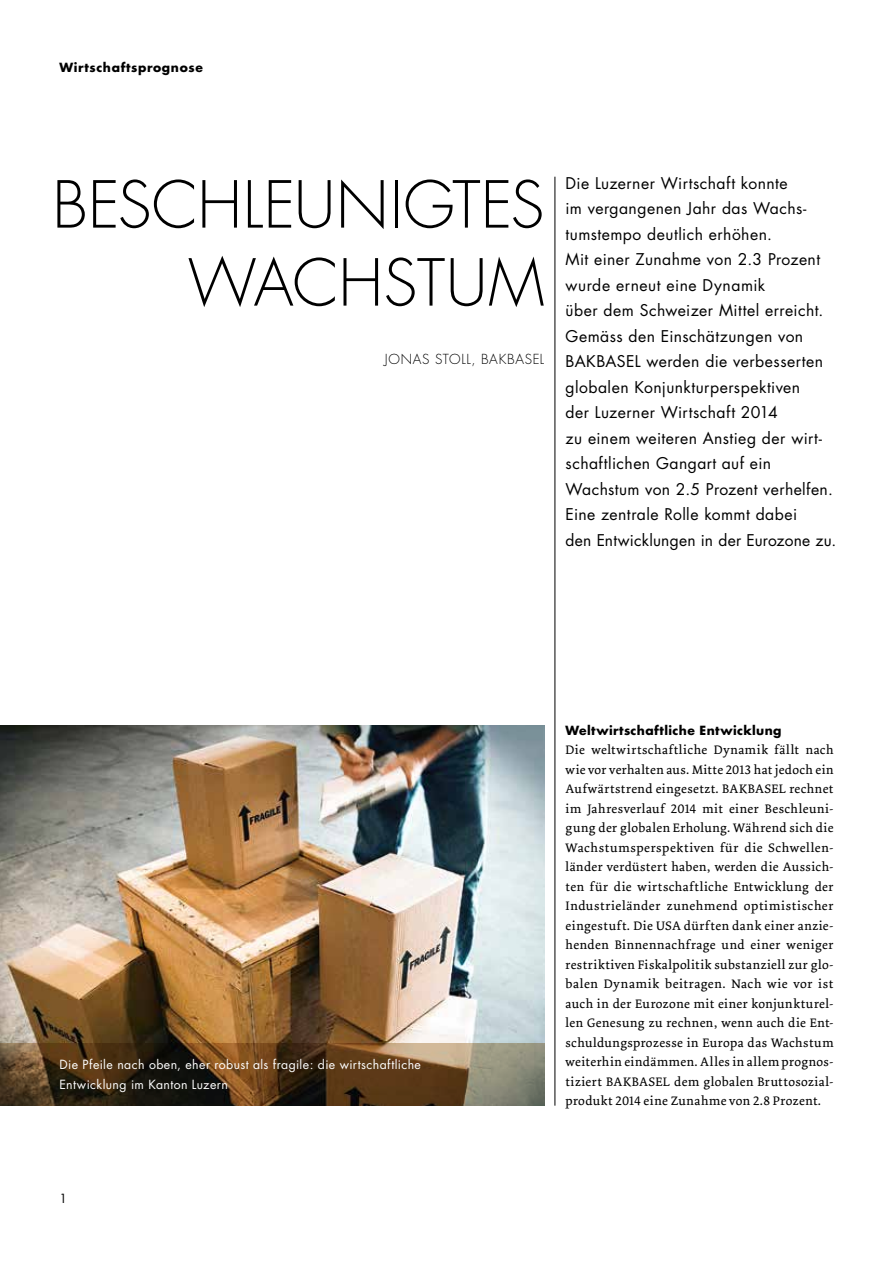
<style>
.page{position:relative;width:893px;height:1263px;background:#fff}
.page>*{position:absolute;margin:0;border:0;box-sizing:border-box;transform-origin:0 0}
.t1{font:300 63px/78px "Futura";letter-spacing:.005em;color:#000;text-align:right}
.t2{font:15.75px/25.5px "Futura";letter-spacing:.03em;color:#000}
.t3{font:13.5px/19.5px "Dolly LF";letter-spacing:.03em;color:#000;text-align:justify}
.t4{font:300 13.5px "Futura";letter-spacing:.05em;color:#000}
.t5{font:12.3px/19.5px "Futura";letter-spacing:.035em;color:#fff}
.t6{font:700 12.3px "Futura";letter-spacing:.035em;color:#000}
.t7{font:12.3px "Futura";color:#000}
</style>
<div class="page">
<img style="left:0;top:725px;width:544px;height:318px">
<hr style="left:555px;top:177px;width:1px;height:929px;background:#000">
<svg style="left:0;top:1043px;width:544px;height:63px;background:#58432a"></svg>
<p class="t6" style="left:60px;top:59px;width:145px">Wirtschaftsprognose</p>
<h1 class="t1" style="left:52px;top:168px;width:493px">BESCHLEUNIGTES<br>WACHSTUM</h1>
<p class="t4" style="left:385px;top:351px;width:161px">JONAS STOLL, BAKBASEL</p>
<p class="t2" style="left:566px;top:170px;width:272px">Die Luzerner Wirtschaft konnte<br>im vergangenen Jahr das Wachs&shy;tumstempo deutlich erhöhen.<br>Mit einer Zunahme von 2.3 Prozent wurde erneut eine Dynamik<br>über dem Schweizer Mittel erreicht.<br>Gemäss den Einschätzungen von<br>BAKBASEL werden die verbesserten globalen Konjunkturperspektiven<br>der Luzerner Wirtschaft 2014<br>zu einem weiteren Anstieg der wirt&shy;schaftlichen Gangart auf ein<br>Wachstum von 2.5 Prozent verhelfen.<br>Eine zentrale Rolle kommt dabei<br>den Entwicklungen in der Eurozone zu.</p>
<p class="t5" style="left:60px;top:1055px;width:363px">Die Pfeile nach oben, eher robust als fragile: die wirtschaftliche<br>Entwicklung im Kanton Luzern</p>
<p class="t7" style="left:60px;top:1190px;width:9px">1</p>
<p class="t6" style="left:566px;top:722px;width:217px">Weltwirtschaftliche Entwicklung</p>
<p class="t3" style="left:566px;top:741px;width:269px">Die weltwirtschaftliche Dynamik fällt nach wie vor verhalten aus. Mitte 2013 hat jedoch ein Aufwärtstrend eingesetzt. BAKBASEL rechnet im Jahresverlauf 2014 mit einer Beschleuni&shy;gung der globalen Erholung. Während sich die Wachstumsperspektiven für die Schwellen&shy;länder verdüstert haben, werden die Aussich&shy;ten für die wirtschaftliche Entwicklung der Industrieländer zunehmend optimistischer eingestuft. Die USA dürften dank einer anzie&shy;henden Binnennachfrage und einer weniger restriktiven Fiskalpolitik substanziell zur glo&shy;balen Dynamik beitragen. Nach wie vor ist auch in der Eurozone mit einer konjunkturel&shy;len Genesung zu rechnen, wenn auch die Ent&shy;schuldungsprozesse in Europa das Wachstum weiterhin eindämmen. Alles in allem prognos&shy;tiziert BAKBASEL dem globalen Bruttosozial&shy;produkt 2014 eine Zunahme von 2.8 Prozent.</p>
</div>
